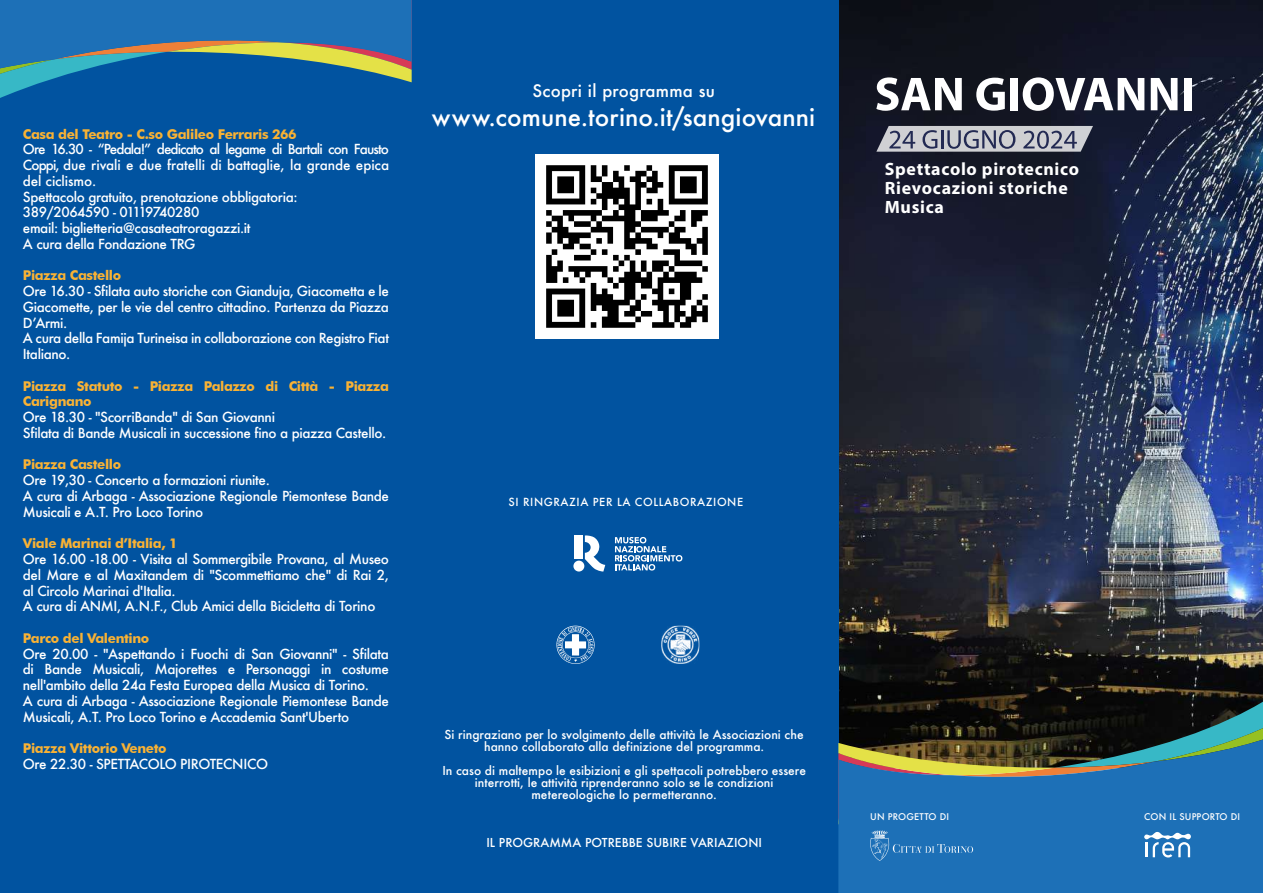
<style>
.page{position:relative;width:1263px;height:893px;background:#fff}
.page>*{position:absolute;margin:0;border:0;box-sizing:border-box;transform-origin:0 0}
.t1{font:500 24.15px "Futura";letter-spacing:.005em;color:#fff}
.t2{font:700 17.85px/38px "Myriad Pro";letter-spacing:.04em;color:#fff}
.t3{font:500 16.8px "Futura";letter-spacing:.015em;color:#fff}
.t4{font:500 13.5px/15.8px "Futura";letter-spacing:-.025em;color:#fff}
.t5{font:700 13.5px/15.8px "Futura BT";letter-spacing:-.025em;color:#f9b234}
.t6{font:500 12px/12px "Futura";color:#fff;text-align:center}
.t7{font:500 10.95px "Futura";letter-spacing:.05em;color:#fff}
.t8{font:500 9px "Futura";letter-spacing:.015em;color:#fff}
</style>
<div class="page">
<img style="left:838px;top:0;width:425px;height:699px">
<svg style="left:876px;top:77px;width:86px;height:34px"></svg>
<svg style="left:976px;top:78px;width:29px;height:33px"></svg>
<div style="left:1010px;top:78px;width:8px;height:32px;background:#fff"></div>
<svg style="left:1023px;top:77px;width:121px;height:34px"></svg>
<svg style="left:1151px;top:78px;width:26px;height:32px"></svg>
<div style="left:1184px;top:78px;width:7px;height:32px;background:#fff"></div>
<svg style="left:876px;top:126px;width:217px;height:26px;background:#a1a3af"></svg>
<div style="left:0;top:0;width:838px;height:893px;background:#0153a0"></div>
<img style="left:536px;top:155px;width:183px;height:183px">
<img style="left:556px;top:625px;width:39px;height:39px">
<img style="left:661px;top:626px;width:38px;height:38px">
<svg style="left:615px;top:537px;width:67px;height:33px"></svg>
<div style="left:574px;top:535px;width:9px;height:24px;background:#fff"></div>
<div style="left:573px;top:561px;width:11px;height:10px;background:#fff;border-radius:50%"></div>
<svg style="left:585px;top:535px;width:20px;height:37px"></svg>
<svg style="left:0;top:0;width:412px;height:98px"></svg>
<div style="left:838px;top:861px;width:425px;height:32px;background:#1d70b7"></div>
<svg style="left:838px;top:699px;width:425px;height:162px;background:#2a5c7c"></svg>
<p class="t5" style="left:23px;top:126px;width:275px">Casa del Teatro - C.so Galileo Ferraris 266</p>
<p class="t4" style="left:23px;top:141px;width:368px">Ore 16.30 - “Pedala!” dedicato al legame di Bartali con Fausto Coppi, due rivali e due fratelli di battaglie, la grande epica del ciclismo.<br>Spettacolo gratuito, prenotazione obbligatoria:<br>389/2064590 - 01119740280<br>email: biglietteria@casateatroragazzi.it<br>A cura della Fondazione TRG</p>
<p class="t5" style="left:23px;top:268px;width:100px">Piazza Castello</p>
<p class="t4" style="left:23px;top:283px;width:368px">Ore 16.30 - Sfilata auto storiche con Gianduja, Giacometta e le Giacomette, per le vie del centro cittadino. Partenza da Piazza DʼArmi.<br>A cura della Famija Turineisa in collaborazione con Registro Fiat Italiano.</p>
<p class="t5" style="left:23px;top:378px;width:368px">Piazza Statuto - Piazza Palazzo di Città - Piazza<br>Carignano</p>
<p class="t4" style="left:23px;top:409px;width:365px">Ore 18.30 - "ScorriBanda" di San Giovanni<br>Sfilata di Bande Musicali in successione fino a piazza Castello.</p>
<p class="t5" style="left:23px;top:457px;width:100px">Piazza Castello</p>
<p class="t4" style="left:23px;top:472px;width:368px">Ore 19,30 - Concerto a formazioni riunite.<br>A cura di Arbaga - Associazione Regionale Piemontese Bande<br>Musicali e A.T. Pro Loco Torino</p>
<p class="t5" style="left:23px;top:535px;width:156px">Viale Marinai d’Italia, 1</p>
<p class="t4" style="left:23px;top:551px;width:368px">Ore 16.00 -18.00 - Visita al Sommergibile Provana, al Museo del Mare e al Maxitandem di "Scommettiamo che" di Rai 2, al Circolo Marinai d'Italia.<br>A cura di ANMI, A.N.F., Club Amici della Bicicletta di Torino</p>
<p class="t5" style="left:23px;top:630px;width:128px">Parco del Valentino</p>
<p class="t4" style="left:23px;top:645px;width:368px">Ore 20.00 - "Aspettando i Fuochi di San Giovanni" - Sfilata di Bande Musicali, Majorettes e Personaggi in costume nell'ambito della 24a Festa Europea della Musica di Torino.<br>A cura di Arbaga - Associazione Regionale Piemontese Bande Musicali, A.T. Pro Loco Torino e Accademia Sant'Uberto</p>
<p class="t5" style="left:23px;top:740px;width:145px">Piazza Vittorio Veneto</p>
<p class="t4" style="left:23px;top:756px;width:247px">Ore 22.30 - SPETTACOLO PIROTECNICO</p>
<p class="t3" style="left:532px;top:79px;width:184px">Scopri il programma su</p>
<h1 class="t1" style="left:432px;top:101px;width:385px">www.comune.torino.it/sangiovanni</h1>
<p class="t7" style="left:508px;top:495px;width:236px">SI RINGRAZIA PER LA COLLABORAZIONE</p>
<p class="t6" style="left:444px;top:728px;width:361px">Si ringraziano per lo svolgimento delle attività le Associazioni che hanno collaborato alla definizione del programma.</p>
<p class="t6" style="left:442px;top:764px;width:365px">In caso di maltempo le esibizioni e gli spettacoli potrebbero essere interrotti, le attività riprenderanno solo se le condizioni metereologiche lo permetteranno.</p>
<p class="t6" style="left:486px;top:836px;width:277px">IL PROGRAMMA POTREBBE SUBIRE VARIAZIONI</p>
<h2 class="t2" style="left:885px;top:150px;width:196px">Spettacolo pirotecnico<br>Musica</h2>
<h2 class="t2" style="left:885px;top:168px;width:185px">Rievocazioni storiche</h2>
<p class="t8" style="left:870px;top:811px;width:80px">UN PROGETTO DI</p>
<p class="t8" style="left:1144px;top:811px;width:97px">CON IL SUPPORTO DI</p>
</div>
